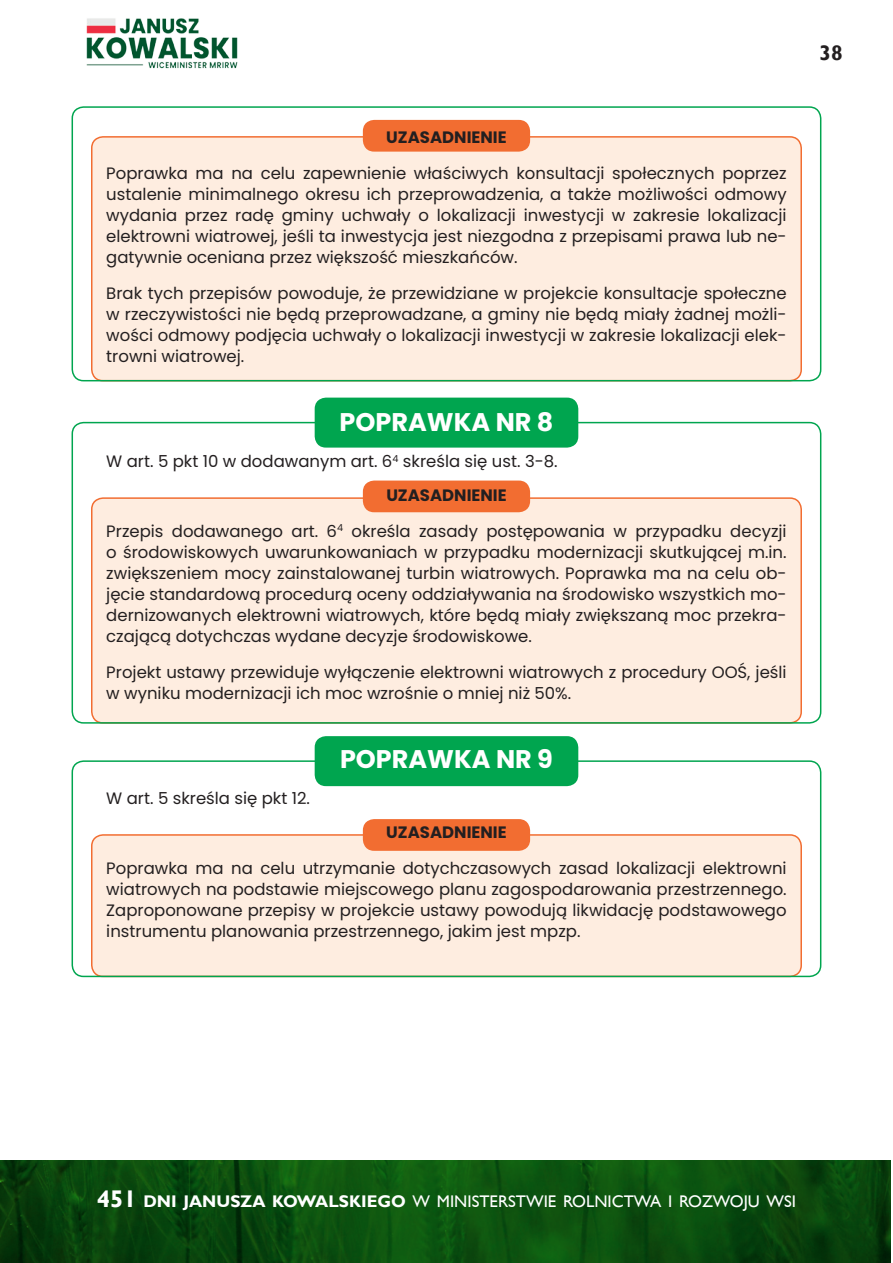
<style>
.page{position:relative;width:893px;height:1263px;background:#fff}
.page>*{position:absolute;margin:0;border:0;box-sizing:border-box;transform-origin:0 0}
.t1{font:700 25.5px "Poppins";color:#fff}
.t2{font:700 21px "Gill Sans";color:#231f20}
.t3{font:16.8px "Gill Sans";color:#fff}
.t4{font:16.5px/21px "Poppins";color:#231f20;text-align:justify}
.t5{font:700 16.5px "Poppins";color:#231f20}
.s1{font-weight:700}
.s2{font-weight:700;font-size:24.15px}
</style>
<div class="page">
<svg style="left:0;top:1160px;width:891px;height:102px;fill:#0b4e0f"></svg>
<img style="left:86px;top:18px;width:152px;height:51px">
<div style="left:92px;top:498px;width:709px;height:225px;background:#feede0;border-radius:11px"></div>
<div style="left:92px;top:835px;width:709px;height:141px;background:#feede0;border-radius:11px"></div>
<div style="left:91px;top:834px;width:711px;height:143px;border:2px solid #f26d31;border-radius:11px"></div>
<div style="left:315px;top:398px;width:263px;height:50px;background:#00a54f;border-radius:11px"></div>
<div style="left:315px;top:736px;width:263px;height:50px;background:#00a54f;border-radius:11px"></div>
<div style="left:363px;top:480px;width:167px;height:32px;background:#f26d31;border-radius:11px"></div>
<div style="left:363px;top:819px;width:167px;height:32px;background:#f26d31;border-radius:11px"></div>
<div style="left:72px;top:422px;width:749px;height:302px;border:2px solid #00a54f;border-radius:11px"></div>
<div style="left:72px;top:760px;width:749px;height:217px;border:2px solid #00a54f;border-radius:11px"></div>
<div style="left:92px;top:137px;width:709px;height:244px;background:#feede0;border-radius:11px"></div>
<div style="left:363px;top:120px;width:167px;height:32px;background:#f26d31;border-radius:11px"></div>
<div style="left:72px;top:106px;width:749px;height:275px;border:2px solid #00a54f;border-radius:11px"></div>
<p class="t5" style="left:386px;top:127px;width:122px">UZASADNIENIE</p>
<p class="t4" style="left:106px;top:162px;width:682px">Poprawka ma na celu zapewnienie właściwych konsultacji społecznych poprzez ustalenie minimalnego okresu ich przeprowadzenia, a także możliwości odmowy wydania przez radę gminy uchwały o lokalizacji inwestycji w zakresie lokalizacji elektrowni wiatrowej, jeśli ta inwestycja jest niezgodna z przepisami prawa lub ne&shy;gatywnie oceniana przez większość mieszkańców.</p>
<p class="t4" style="left:106px;top:282px;width:682px">Brak tych przepisów powoduje, że przewidziane w projekcie konsultacje społeczne w rzeczywistości nie będą przeprowadzane, a gminy nie będą miały żadnej możli&shy;wości odmowy podjęcia uchwały o lokalizacji inwestycji w zakresie lokalizacji elek&shy;trowni wiatrowej.</p>
<h1 class="t1" style="left:340px;top:407px;width:215px">POPRAWKA NR 8</h1>
<p class="t4" style="left:386px;top:445px;width:173px;line-height:33.8px;text-indent:-280px">W art. 5 pkt 10 w dodawanym art. 6<sup>4</sup> skreśla się ust. 3-8.<br><span class="s1">UZASADNIENIE</span></p>
<p class="t4" style="left:106px;top:521px;width:682px">Przepis dodawanego art. 6<sup>4</sup> określa zasady postępowania w przypadku decyzji o środowiskowych uwarunkowaniach w przypadku modernizacji skutkującej m.in. zwiększeniem mocy zainstalowanej turbin wiatrowych. Poprawka ma na celu ob&shy;jęcie standardową procedurą oceny oddziaływania na środowisko wszystkich mo&shy;dernizowanych elektrowni wiatrowych, które będą miały zwiększaną moc przekra&shy;czającą dotychczas wydane decyzje środowiskowe.</p>
<p class="t4" style="left:106px;top:662px;width:682px">Projekt ustawy przewiduje wyłączenie elektrowni wiatrowych z procedury OOŚ, jeśli w wyniku modernizacji ich moc wzrośnie o mniej niż 50%.</p>
<p class="t4" style="left:106px;top:788px;width:205px">W art. 5 skreśla się pkt 12.</p>
<h1 class="t1" style="left:340px;top:745px;width:214px">POPRAWKA NR 9</h1>
<p class="t5" style="left:386px;top:823px;width:122px">UZASADNIENIE</p>
<p class="t4" style="left:106px;top:858px;width:682px">Poprawka ma na celu utrzymanie dotychczasowych zasad lokalizacji elektrowni wiatrowych na podstawie miejscowego planu zagospodarowania przestrzennego.<br>Zaproponowane przepisy w projekcie ustawy powodują likwidację podstawowego instrumentu planowania przestrzennego, jakim jest mpzp.</p>
<p class="t2" style="left:820px;top:40px;width:25px">38</p>
<p class="t3" style="left:97px;top:1191px;width:701px"><span class="s2">451</span> <span class="s1">DNI JANUSZA KOWALSKIEGO</span> W MINISTERSTWIE ROLNICTWA I ROZWOJU WSI</p>
</div>
